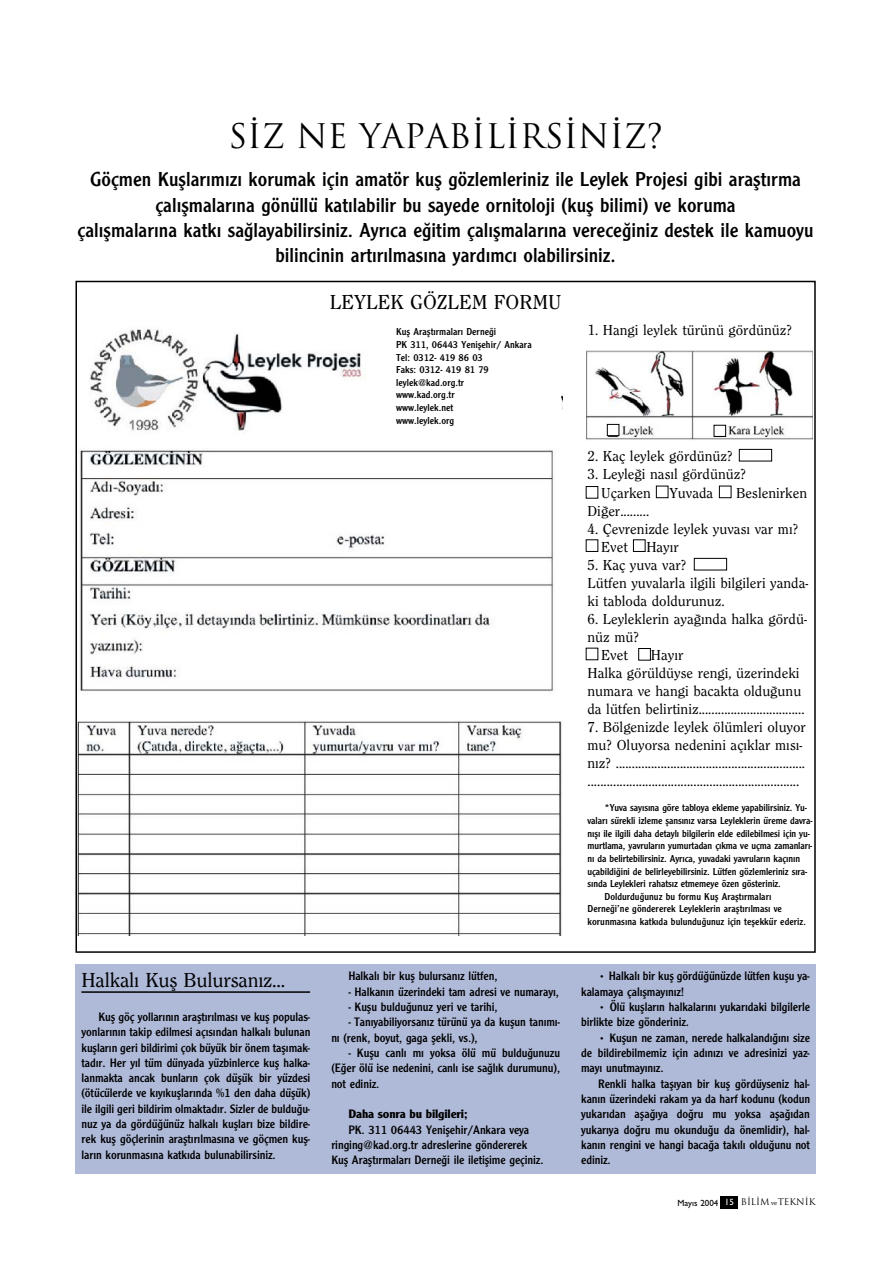
<style>
.page{position:relative;width:893px;height:1262px;background:#fff}
.page>*{position:absolute;margin:0;border:0;box-sizing:border-box;transform-origin:0 0}
.t1{font:33px "Trajan";color:#000}
.t2{font:21px/25.2px "Clearface Gothic";color:#000;text-align:center}
.t3{font:500 21px "Clearface";letter-spacing:-.005em;color:#000}
.t4{font:500 15px/18px "Clearface";color:#000}
.t5{font:12.75px/15.3px "Clearface Gothic";letter-spacing:-.01em;color:#000;text-align:justify}
.t6{font:700 12.75px "Clearface Gothic";letter-spacing:-.01em;color:#000}
.t7{font:10.5px/12.6px "Clearface Gothic";letter-spacing:-.01em;color:#000}
.t8{font:9px "Trajan";color:#000}
.s1{font-family:"Gill Sans";font-weight:500}
.s2{font-family:"Gill Sans";font-weight:500;color:#fff}
.s3{font-family:"Bookman Old Style";font-size:6px}
</style>
<div class="page">
<div style="left:721px;top:1196px;width:17px;height:13px;background:#000"></div>
<div style="left:75px;top:964px;width:740px;height:210px;background:#afbad9"></div>
<hr style="left:81px;top:991px;width:229px;height:1px;background:#000">
<img style="left:78px;top:721px;width:484px;height:214px">
<img style="left:78px;top:328px;width:484px;height:363px">
<img style="left:586px;top:351px;width:226px;height:89px">
<div style="left:607px;top:425px;width:11px;height:10px;background:#fff"></div>
<div style="left:607px;top:424px;width:12px;height:12px;border:1px solid #000"></div>
<div style="left:714px;top:425px;width:11px;height:11px;background:#fff"></div>
<div style="left:713px;top:425px;width:13px;height:12px;border:1px solid #000"></div>
<svg style="left:586px;top:449px;width:186px;height:211px"></svg>
<div style="left:377px;top:325px;width:183px;height:119px;background:#fff"></div>
<h1 class="t1" style="left:228px;top:117px;width:436px">SIZ NE YAPABILIRSINIZ?</h1>
<p class="t2" style="left:78px;top:169px;width:737px">Göçmen Kufllar›m›z› korumak için amatör kufl gözlemleriniz ile Leylek Projesi gibi araflt›rma çal›flmalar›na gönüllü kat›labilir bu sayede ornitoloji (kufl bilimi) ve koruma<br>çal›flmalar›na katk› sa¤layabilirsiniz. Ayr›ca e¤itim çal›flmalar›na verece¤iniz destek ile kamuoyu bilincinin art›r›lmas›na yard›mc› olabilirsiniz.</p>
<h2 class="t3" style="left:81px;top:972px;width:205px">Halkal› Kufl Bulursan›z...</h2>
<p class="t5" style="left:81px;top:1010px;width:230px;text-indent:17px">Kufl göç yollar›n›n araflt›r›lmas› ve kufl populas&shy;yonlar›n›n takip edilmesi aç›s›ndan halkal› bulunan kufllar›n geri bildirimi çok büyük bir önem tafl›mak&shy;tad›r. Her y›l tüm dünyada yüzbinlerce kufl halka&shy;lanmakta ancak bunlar›n çok düflük bir yüzdesi (ötücülerde ve k›y›kufllar›nda %1 den daha düflük) ile ilgili geri bildirim olmaktad›r. Sizler de buldu¤u&shy;nuz ya da gördü¤ünüz halkal› kufllar› bize bildire&shy;rek kufl göçlerinin araflt›r›lmas›na ve göçmen kufl&shy;lar›n korunmas›na katk›da bulunabilirsiniz.</p>
<h2 class="t3" style="left:330px;top:294px;width:233px">LEYLEK GÖZLEM FORMU</h2>
<p class="t7" style="left:396px;top:326px;width:137px">Kufl Araflt›rmalar› Derne¤i<br>PK 311, 06443 Yeniflehir/ Ankara<br>Tel: 0312- 419 86 03<br>Faks: 0312- 419 81 79 leylek@kad.org.tr<br>www.kad.org.tr<br>www.leylek.net<br>www.leylek.org</p>
<p class="t5" style="left:348px;top:969px;width:151px">Halkal› bir kufl bulursan›z lütfen,</p>
<p class="t5" style="left:348px;top:985px;width:212px">- Halkan›n üzerindeki tam adresi ve numaray›,</p>
<p class="t5" style="left:348px;top:1000px;width:151px">- Kuflu buldu¤unuz yeri ve tarihi,</p>
<p class="t5" style="left:331px;top:1015px;width:230px;text-indent:17px">- Tan›yabiliyorsan›z türünü ya da kuflun tan›m›- n› (renk, boyut, gaga flekli, vs.),</p>
<p class="t5" style="left:331px;top:1046px;width:230px;text-indent:17px">- Kuflu canl› m› yoksa ölü mü buldu¤unuzu (E¤er ölü ise nedenini, canl› ise sa¤l›k durumunu), not ediniz.</p>
<p class="t6" style="left:348px;top:1109px;width:121px">Daha sonra bu bilgileri;</p>
<p class="t5" style="left:331px;top:1122px;width:214px;text-align:left;text-indent:17px">PK. 311 06443 Yeniflehir/Ankara veya ringing@kad.org.tr adreslerine göndererek<br>Kufl Araflt›rmalar› Derne¤i ile iletiflime geçiniz.</p>
<p class="t4" style="left:587px;top:322px;width:206px">1. Hangi leylek türünü gördünüz?</p>
<p class="t4" style="left:587px;top:448px;width:147px">2. Kaç leylek gördünüz?</p>
<p class="t4" style="left:601px;top:466px;width:146px;text-indent:-14px">3. Leyle¤i nas›l gördünüz?<br>Uçarken Yuvada</p>
<p class="t4" style="left:736px;top:484px;width:72px">Beslenirken</p>
<p class="t4" style="left:587px;top:502px;width:63px">Di¤er.........</p>
<p class="t4" style="left:601px;top:520px;width:198px;text-indent:-14px">4. Çevrenizde leylek yuvas› var m›?<br>Evet Hay›r</p>
<p class="t4" style="left:587px;top:556px;width:222px">5. Kaç yuva var?<br>Lütfen yuvalarla ilgili bilgileri yanda&shy;ki tabloda doldurunuz.</p>
<p class="t4" style="left:587px;top:610px;width:221px">6. Leyleklerin aya¤›nda halka gördü-</p>
<p class="t4" style="left:587px;top:628px;width:53px">nüz mü?</p>
<p class="t4" style="left:601px;top:646px;width:28px">Evet</p>
<p class="t4" style="left:587px;top:646px;width:218px;text-indent:63px">Hay›r<br>Halka görüldüyse rengi, üzerindeki numara ve hangi bacakta oldu¤unu da lütfen belirtiniz.................................</p>
<p class="t4" style="left:587px;top:718px;width:220px">7. Bölgenizde leylek ölümleri oluyor mu? Oluyorsa nedenini aç›klar m›s›- n›z? ........................................................... ..................................................................</p>
<p class="t7" style="left:604px;top:802px;width:204px">*Yuva say›s›na göre tabloya ekleme yapabilirsiniz. Yu-</p>
<p class="t7" style="left:587px;top:815px;width:226px">valar› sürekli izleme flans›n›z varsa Leyleklerin üreme davra-</p>
<p class="t7" style="left:587px;top:828px;width:224px">n›fl› ile ilgili daha detayl› bilgilerin elde edilebilmesi için yu-</p>
<p class="t7" style="left:587px;top:840px;width:226px">murtlama, yavrular›n yumurtadan ç›kma ve uçma zamanlar›-</p>
<p class="t7" style="left:587px;top:853px;width:214px">n› da belirtebilirsiniz. Ayr›ca, yuvadaki yavrular›n kaç›n›n</p>
<p class="t7" style="left:587px;top:865px;width:221px">uçabildi¤ini de belirleyebilirsiniz. Lütfen gözlemleriniz s›ra-</p>
<p class="t7" style="left:587px;top:878px;width:195px">s›nda Leylekleri rahats›z etmemeye özen gösteriniz.</p>
<p class="t7" style="left:604px;top:891px;width:168px">Doldurdu¤unuz bu formu Kufl Araflt›rmalar›</p>
<p class="t7" style="left:587px;top:903px;width:196px">Derne¤i’ne göndererek Leyleklerin araflt›r›lmas› ve</p>
<p class="t7" style="left:587px;top:916px;width:220px">korunmas›na katk›da bulundu¤unuz için teflekkür ederiz.</p>
<p class="t5" style="left:581px;top:969px;width:230px;text-indent:17px">• Halkal› bir kufl gördü¤ünüzde lütfen kuflu ya&shy;kalamaya çal›flmay›n›z!</p>
<p class="t5" style="left:581px;top:1000px;width:230px;text-indent:17px">• Ölü kufllar›n halkalar›n› yukar›daki bilgilerle birlikte bize gönderiniz.</p>
<p class="t5" style="left:581px;top:1031px;width:230px;text-indent:17px">• Kuflun ne zaman, nerede halkaland›¤›n› size de bildirebilmemiz için ad›n›z› ve adresinizi yaz&shy;may› unutmay›n›z.</p>
<p class="t5" style="left:581px;top:1076px;width:230px;text-indent:17px">Renkli halka tafl›yan bir kufl gördüyseniz hal&shy;kan›n üzerindeki rakam ya da harf kodunu (kodun yukar›dan afla¤›ya do¤ru mu yoksa afla¤›dan yukar›ya do¤ru mu okundu¤u da önemlidir), hal&shy;kan›n rengini ve hangi baca¤a tak›l› oldu¤unu not ediniz.</p>
<p class="t8" style="left:677px;top:1196px;width:139px"><span class="s1">May›s 2004</span> <span class="s2">15</span> B‹L‹M <span class="s3">ve</span>TEKN‹K</p>
</div>
